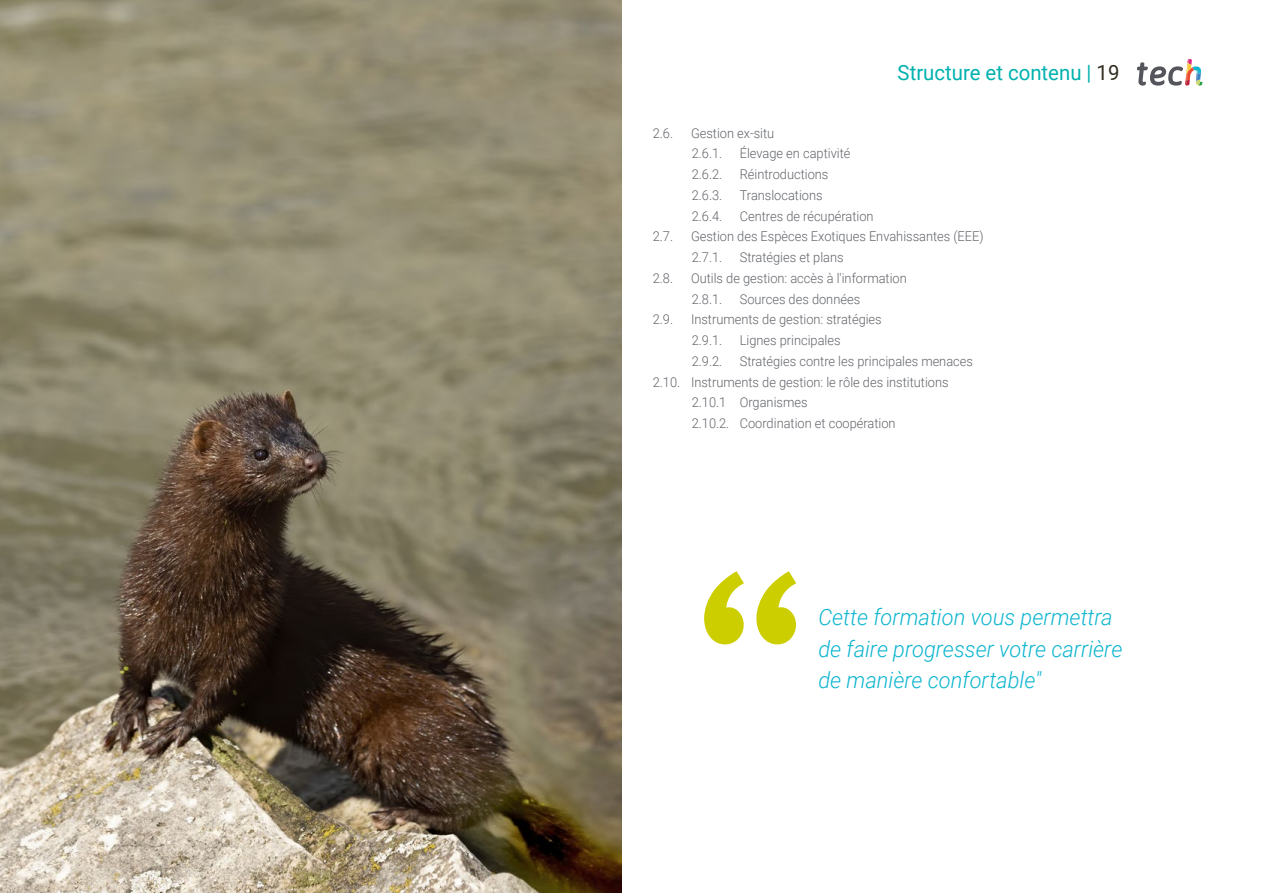
<style>
.page{position:relative;width:1263px;height:893px;background:#fff}
.page>*{position:absolute;margin:0;border:0;box-sizing:border-box;transform-origin:0 0}
.t1{font:italic 300 22.5px/31.5px "Roboto";color:#0fb6cf}
.t2{font:21px "Roboto";color:#00b2af}
.t3{font:300 13.5px/20.7px "Roboto";color:#61646a;scale:.95 1}
.s1{color:#312e20}
</style>
<div class="page">
<img style="left:0;top:0;width:622px;height:893px">
<svg style="left:704px;top:571px;width:92px;height:73px"></svg>
<svg style="left:1137px;top:59px;width:65px;height:27px"></svg>
<p class="t3" style="left:653px;top:122px;width:23px">2.6.</p>
<p class="t3" style="left:691px;top:122px;width:89px">Gestion ex-situ<br>2.6.1.</p>
<p class="t3" style="left:740px;top:143px;width:118px">Élevage en captivité</p>
<p class="t3" style="left:692px;top:164px;width:34px">2.6.2.</p>
<p class="t3" style="left:740px;top:164px;width:95px">Réintroductions</p>
<p class="t3" style="left:692px;top:184px;width:34px">2.6.3.</p>
<p class="t3" style="left:740px;top:184px;width:89px">Translocations</p>
<p class="t3" style="left:692px;top:205px;width:34px">2.6.4.</p>
<p class="t3" style="left:740px;top:205px;width:142px">Centres de récupération</p>
<h2 class="t2" style="left:898px;top:57px;width:223px">Structure et contenu | <span class="s1">19</span></h2>
<p class="t3" style="left:653px;top:226px;width:23px">2.7.</p>
<p class="t3" style="left:691px;top:226px;width:309px">Gestion des Espèces Exotiques Envahissantes (EEE)<br>2.7.1.</p>
<p class="t3" style="left:740px;top:247px;width:111px">Stratégies et plans</p>
<p class="t3" style="left:653px;top:267px;width:23px">2.8.</p>
<p class="t3" style="left:691px;top:267px;width:229px">Outils de gestion: accès à l'information<br>2.8.1.</p>
<p class="t3" style="left:740px;top:288px;width:128px">Sources des données</p>
<p class="t3" style="left:653px;top:309px;width:23px">2.9.</p>
<p class="t3" style="left:691px;top:309px;width:202px">Instruments de gestion: stratégies<br>2.9.1.</p>
<p class="t3" style="left:740px;top:330px;width:108px">Lignes principales</p>
<p class="t3" style="left:692px;top:350px;width:34px">2.9.2.</p>
<p class="t3" style="left:740px;top:350px;width:247px">Stratégies contre les principales menaces</p>
<p class="t3" style="left:653px;top:371px;width:313px">2.10. Instruments de gestion: le rôle des institutions</p>
<p class="t3" style="left:692px;top:392px;width:123px">2.10.1 Organismes</p>
<p class="t3" style="left:692px;top:413px;width:216px">2.10.2. Coordination et coopération</p>
<h1 class="t1" style="left:818px;top:600px;width:305px">Cette formation vous permettra de faire progresser votre carrière de manière confortable"</h1>
</div>
